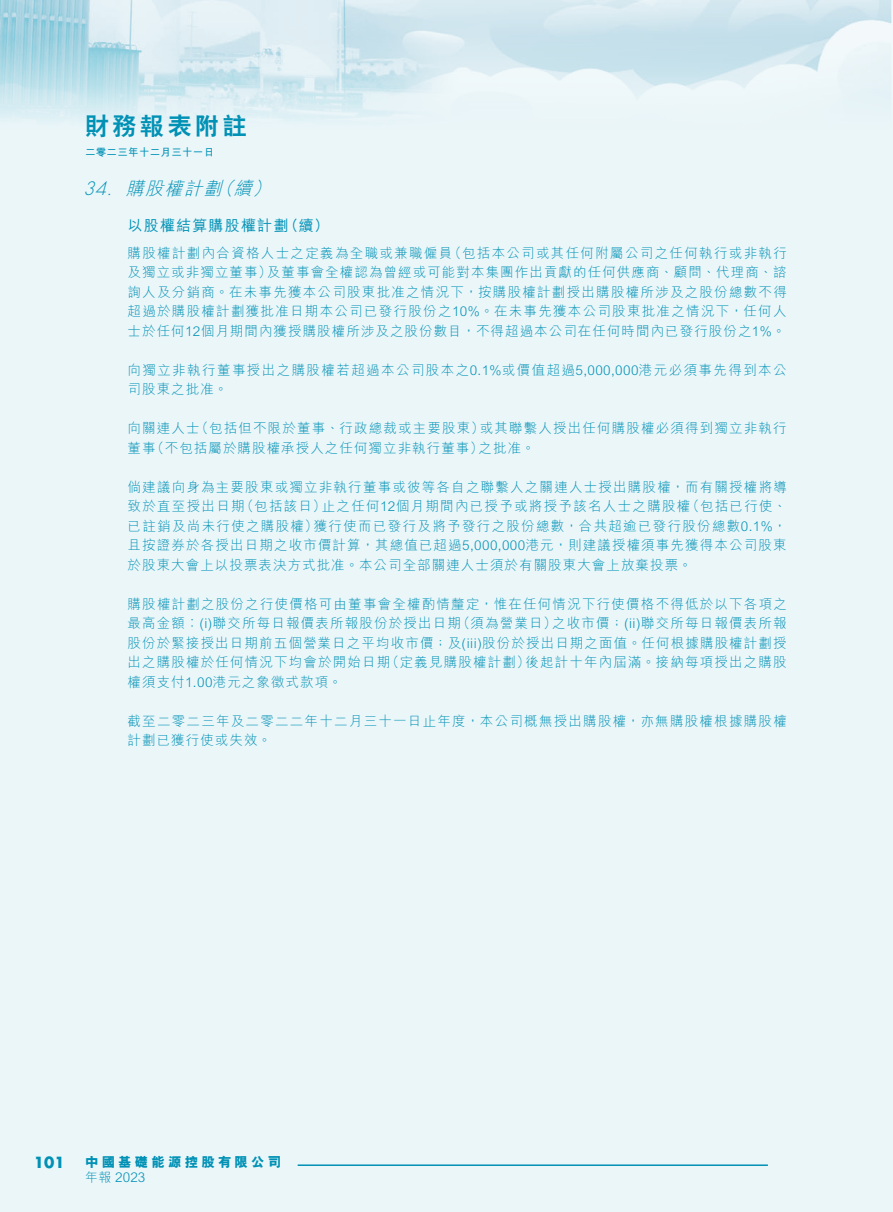
<style>
.page{position:relative;width:893px;height:1212px;background:#ebf6f9}
.page>*{position:absolute;margin:0;border:0;box-sizing:border-box;transform-origin:0 0}
.t1{font:800 24px "C Hei 2 HK";letter-spacing:.15em;color:#0091b5}
.t2{font:italic 300 18px "M Hei HK";color:#0091b5}
.t3{font:500 15px "M Hei HK";letter-spacing:.08em;color:#0091b5}
.t4{font:700 15px "Futura Std";color:#0091b5}
.t5{font:300 13.5px/19.5px "M Hei HK";letter-spacing:.09em;color:#0091b5}
.t6{font:800 13.5px "M Hei HK";letter-spacing:.23em;color:#0091b5}
.t7{font:300 13.5px "Arial MT Std";color:#0091b5}
.t8{font:700 10.5px "M Hei HK";letter-spacing:.03em;color:#0091b5}
.s1{font-family:"Futura Std"}
.s2{font-family:"Arial MT Std"}
.s3{font-family:"M Hei HK";font-size:12.75px}
</style>
<div class="page">
<img style="left:0;top:0;width:892px;height:119px">
<hr style="left:298px;top:1164px;width:470px;height:2px;background:#0091b5">
<h1 class="t1" style="left:85px;top:110px;width:163px">財務報表附註</h1>
<p class="t8" style="left:85px;top:145px;width:131px">二零二三年十二月三十一日</p>
<h2 class="t2" style="left:83px;top:175px;width:177px"><span class="s1">34.</span> 購股權計劃續</h2>
<h2 class="t2" style="left:215px;top:175px;width:26px">（</h2>
<h2 class="t2" style="left:252px;top:175px;width:26px">(</h2>
<p class="t3" style="left:128px;top:215px;width:162px">以股權結算購股權計劃</p>
<p class="t3" style="left:283px;top:215px;width:47px">（續(</p>
<p class="t5" style="left:448px;top:242px;width:340px">（包括本公司或其任何附屬公司之任何執行或非執行</p>
<p class="t5" style="left:267px;top:242px;width:521px;text-indent:-139px">購股權計劃內合資格人士之定義為全職或兼職僱員<br>及董事會全權認為曾經或可能對本集團作出貢獻的任何供應商、顧問、代理商、諮</p>
<p class="t5" style="left:128px;top:262px;width:661px">及獨立或非獨立董事）<br>詢人及分銷商。在未事先獲本公司股東批准之情況下，按購股權計劃授出購股權所涉及之股份總數不得超過於購股權計劃獲批准日期本公司已發行股份之<span class="s2">10%</span>。在未事先獲本公司股東批准之情況下，任何人士於任何<span class="s2">12</span>個月期間內獲授購股權所涉及之股份數目，不得超過本公司在任何時間內已發行股份之<span class="s2">1%</span>。</p>
<p class="t5" style="left:128px;top:359px;width:661px">向獨立非執行董事授出之購股權若超過本公司股本之<span class="s2">0.1%</span>或價值超過<span class="s2">5,000,000</span>港元必須事先得到本公司股東之批准。</p>
<p class="t5" style="left:480px;top:418px;width:308px">或其聯繫人授出任何購股權必須得到獨立非執行</p>
<p class="t5" style="left:195px;top:418px;width:291px">（包括但不限於董事、行政總裁或主要股東）</p>
<p class="t5" style="left:128px;top:418px;width:74px">向關連人士</p>
<p class="t5" style="left:151px;top:437px;width:334px">（不包括屬於購股權承授人之任何獨立非執行董事）</p>
<p class="t5" style="left:128px;top:437px;width:30px">董事</p>
<p class="t5" style="left:128px;top:476px;width:661px;text-align:right">倘建議向身為主要股東或獨立非執行董事或彼等各自之聯繫人之關連人士授出購股權，而有關授權將導（包括已行使、</p>
<p class="t5" style="left:479px;top:437px;width:58px">之批准。</p>
<p class="t5" style="left:240px;top:496px;width:87px">（包括該日）</p>
<p class="t5" style="left:322px;top:496px;width:370px">止之任何<span class="s2">12</span>個月期間內已授予或將授予該名人士之購股權</p>
<p class="t5" style="left:128px;top:496px;width:119px">致於直至授出日期</p>
<p class="t5" style="left:128px;top:515px;width:661px">已註銷及尚未行使之購股權）<br>且按證券於各授出日期之收市價計算，其總值已超過<span class="s2">5,000,000</span>港元，則建議授權須事先獲得本公司股東於股東大會上以投票表決方式批准。本公司全部關連人士須於有關股東大會上放棄投票。</p>
<p class="t5" style="left:128px;top:593px;width:661px;text-align:right">購股權計劃之股份之行使價格可由董事會全權酌情釐定，惟在任何情況下行使價格不得低於以下各項之之收市價；<span class="s2">( )i i</span> 聯交所每日報價表所報</p>
<p class="t5" style="left:314px;top:515px;width:474px">獲行使而已發行及將予發行之股份總數，合共超逾已發行股份總數<span class="s2">0.1%</span>，</p>
<p class="t5" style="left:128px;top:613px;width:335px">最高金額︰<span class="s2">( )i</span> 聯交所每日報價表所報股份於授出日期</p>
<p class="t5" style="left:128px;top:632px;width:661px">股份於緊接授出日期前五個營業日之平均收市價；及<span class="s2">(iii)</span>股份於授出日期之面值。任何根據購股權計劃授</p>
<p class="t5" style="left:525px;top:652px;width:263px">後起計十年內屆滿。接納每項授出之購股</p>
<p class="t5" style="left:457px;top:613px;width:101px">（須為營業日）</p>
<p class="t5" style="left:386px;top:652px;width:145px">（定義見購股權計劃）</p>
<p class="t5" style="left:128px;top:652px;width:264px">出之購股權於任何情況下均會於開始日期權須支付<span class="s2">1.00</span>港元之象徵式款項。</p>
<p class="t5" style="left:128px;top:710px;width:661px">截至二零二三年及二零二二年十二月三十一日止年度，本公司概無授出購股權，亦無購股權根據購股權計劃已獲行使或失效。</p>
<p class="t4" style="left:34px;top:1152px;width:32px">101</p>
<p class="t6" style="left:85px;top:1152px;width:198px">中國基礎能源控股有限公司</p>
<p class="t7" style="left:85px;top:1169px;width:62px"><span class="s3">年報</span> 2023</p>
</div>
